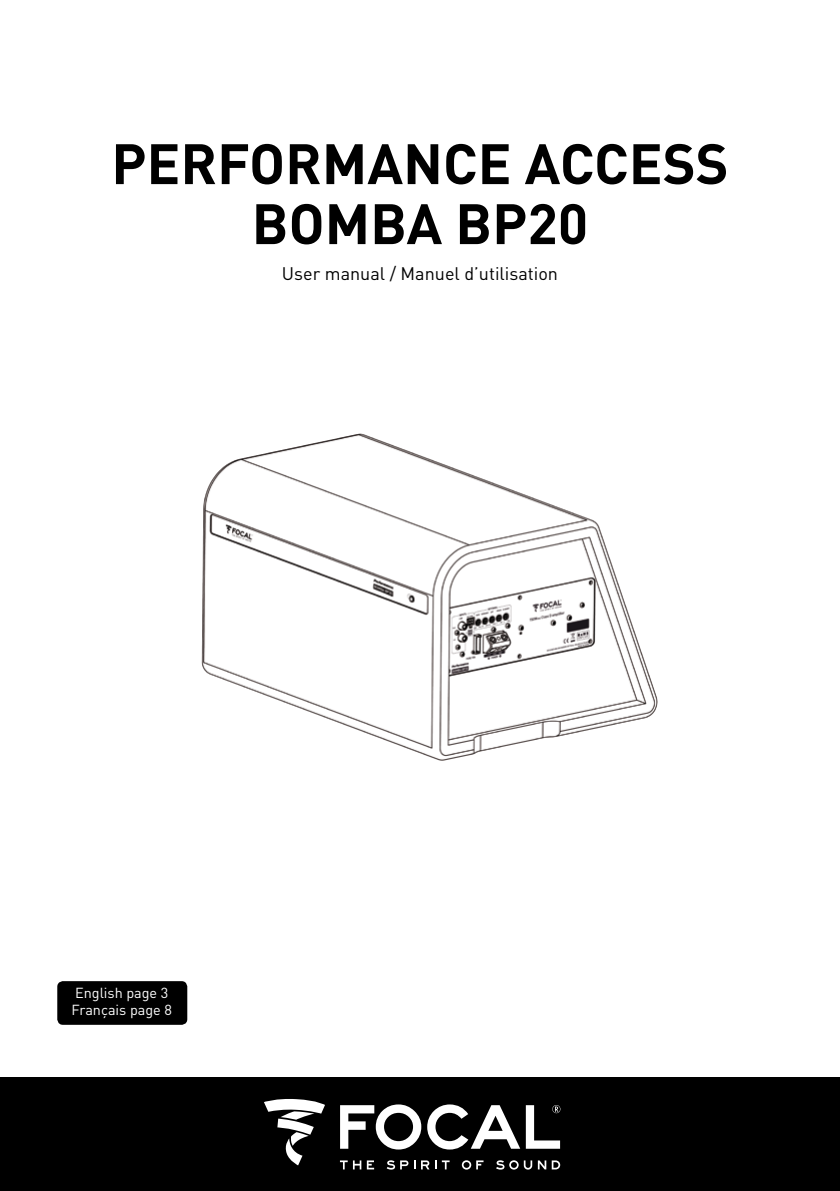
<style>
.page{position:relative;width:840px;height:1191px;background:#fff}
.page>*{position:absolute;margin:0;border:0;box-sizing:border-box;transform-origin:0 0}
.t1{font:700 56px/60px "DINOT";color:#000;text-align:center}
.t2{font:18px "DINOT";color:#000}
.t3{font:14.4px/17.2px "DINOT";color:#fff}
</style>
<div class="page">
<div style="left:0;top:1077px;width:839px;height:114px;background:#000"></div>
<svg style="left:340px;top:1104px;width:81px;height:45px"></svg>
<svg style="left:427px;top:1104px;width:133px;height:45px"></svg>
<svg style="left:340px;top:1160px;width:7px;height:9px"></svg>
<svg style="left:353px;top:1160px;width:21px;height:9px"></svg>
<svg style="left:386px;top:1160px;width:29px;height:9px"></svg>
<svg style="left:421px;top:1160px;width:28px;height:9px"></svg>
<svg style="left:461px;top:1160px;width:22px;height:9px"></svg>
<svg style="left:496px;top:1160px;width:64px;height:9px"></svg>
<svg style="left:264px;top:1099px;width:61px;height:66px"></svg>
<div style="left:57px;top:981px;width:130px;height:43px;background:#000;border-radius:6px"></div>
<img style="left:201px;top:433px;width:457px;height:328px">
<h1 class="t1" style="left:111px;top:132px;width:618px">PERFORMANCE ACCESS<br>BOMBA BP20</h1>
<p class="t2" style="left:282px;top:262px;width:277px">User manual / Manuel d’utilisation</p>
<p class="t3" style="left:71px;top:983px;width:102px">English page 3<br>Français page 8</p>
</div>
